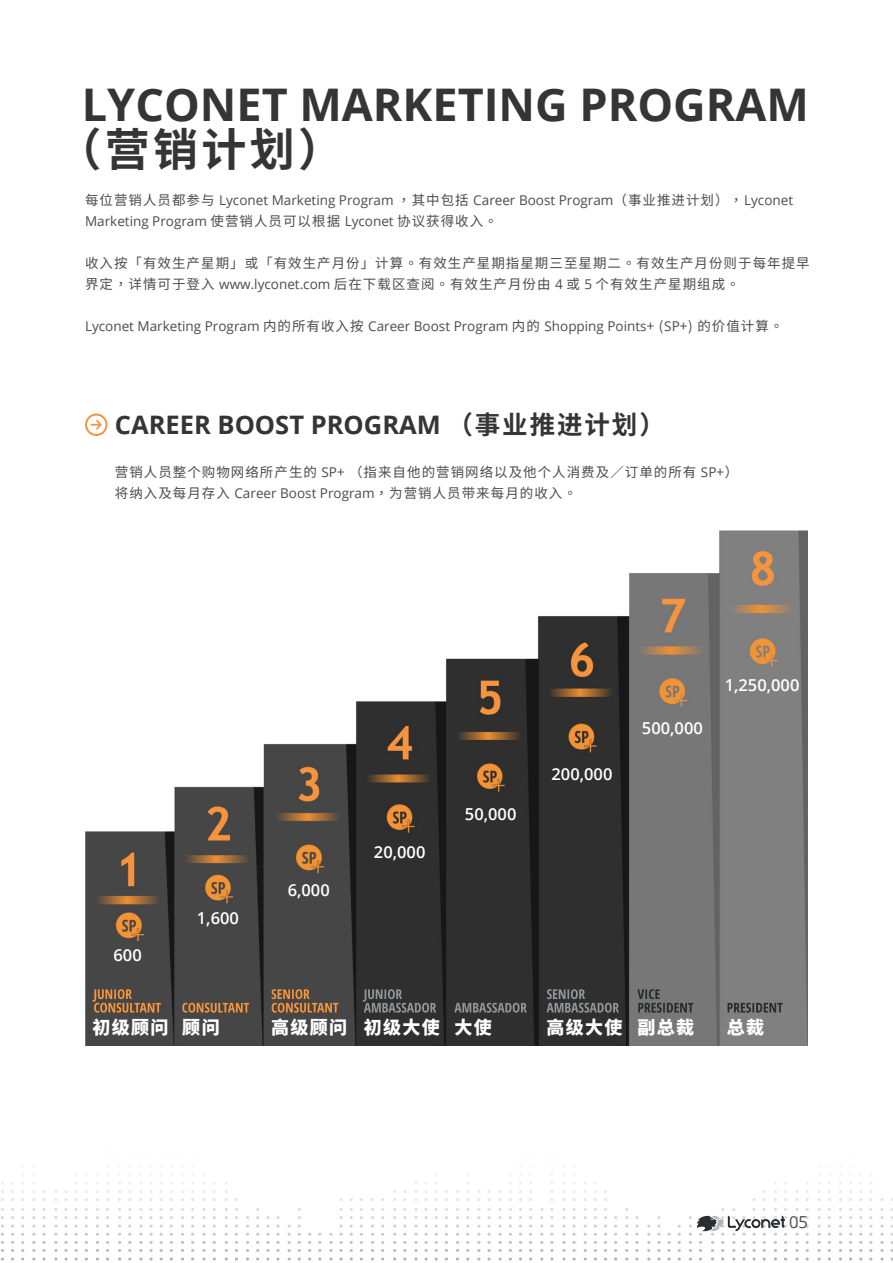
<style>
.page{position:relative;width:893px;height:1263px;background:#fff}
.page>*{position:absolute;margin:0;border:0;box-sizing:border-box;transform-origin:0 0}
.t1{font:700 45px "Open Sans";color:#363536}
.t2{font:700 45px "Noto Sans SC";color:#363536}
.t3{font:700 25.5px "Open Sans";color:#363536}
.t4{font:900 18px "Noto Sans SC";letter-spacing:.075em;color:#fff}
.t5{font:600 16.5px "Open Sans";color:#fff}
.t6{font:16.5px "Open Sans";color:#4b4c4d}
.t7{font:13.5px/21px "Noto Sans SC";letter-spacing:.075em;color:#4b4c4d}
.t8{font:13.5px/21px "Open Sans";color:#4b4c4d}
.s1{font-family:"Noto Sans SC"}
.s2{font-family:"Noto Sans HK"}
.s3{font-family:"Open Sans"}
</style>
<div class="page">
<svg style="left:308px;top:1249px;width:585px;height:11px"></svg>
<svg style="left:697px;top:1216px;width:88px;height:15px"></svg>
<div style="left:85px;top:413px;width:22px;height:23px;border:2px solid #f7943c;border-radius:50%"></div>
<svg style="left:91px;top:418px;width:12px;height:13px"></svg>
<img style="left:85px;top:531px;width:723px;height:514px">
<svg style="left:93px;top:989px;width:68px;height:24px"></svg>
<svg style="left:182px;top:1003px;width:67px;height:10px"></svg>
<svg style="left:272px;top:989px;width:66px;height:24px"></svg>
<svg style="left:363px;top:989px;width:73px;height:24px"></svg>
<svg style="left:454px;top:1003px;width:73px;height:10px"></svg>
<svg style="left:546px;top:989px;width:73px;height:24px"></svg>
<svg style="left:637px;top:989px;width:56px;height:24px"></svg>
<svg style="left:728px;top:1003px;width:55px;height:10px"></svg>
<p class="t1" style="left:82px;top:73px;width:729px">LYCONET MARKETING PROGRAM</p>
<p class="t2" style="left:56px;top:124px;width:288px">（营销计划）</p>
<p class="t8" style="left:85px;top:190px;width:710px"><span class="s1">每位营销人员都参与</span> Lyconet Marketing Program <span class="s2">，</span><span class="s1">其中包括</span> Career Boost Program<span class="s1">（事业推进计划）</span><span class="s2">，</span>Lyconet<br>Marketing Program <span class="s1">使营销人员可以根据</span> Lyconet <span class="s1">协议获得收入</span><span class="s2">。</span></p>
<p class="t7" style="left:85px;top:253px;width:726px">收入按「有效生产星期」或「有效生产月份」计算<span class="s2">。</span>有效生产星期指星期三至星期二<span class="s2">。</span>有效生产月份则于每年提早界定<span class="s2">，</span>详情可于登入 <span class="s3">www.lyconet.com</span> 后在下载区查阅<span class="s2">。</span>有效生产月份由 <span class="s3">4</span> 或 <span class="s3">5</span> 个有效生产星期组成<span class="s2">。</span></p>
<p class="t8" style="left:85px;top:316px;width:700px">Lyconet Marketing Program <span class="s1">内的所有收入按</span> Career Boost Program <span class="s1">内的</span> Shopping Points<span class="s1">+ (</span>SP<span class="s1">+) 的价值计算</span><span class="s2">。</span></p>
<p class="t3" style="left:115px;top:407px;width:551px">CAREER BOOST PROGRAM <span class="s1">（事业推进计划）</span></p>
<p class="t7" style="left:115px;top:461px;width:625px">营销人员整个购物网络所产生的 <span class="s3">SP</span>+ （指来自他的营销网络以及他个人消费及／订单的所有 <span class="s3">SP</span>+）将纳入及每月存入 <span class="s3">Career Boost Program</span><span class="s2">，</span>为营销人员带来每月的收入<span class="s2">。</span></p>
<p class="t5" style="left:114px;top:944px;width:30px">600</p>
<p class="t5" style="left:197px;top:907px;width:44px">1,600</p>
<p class="t5" style="left:288px;top:879px;width:44px">6,000</p>
<p class="t5" style="left:374px;top:840px;width:53px">20,000</p>
<p class="t5" style="left:465px;top:803px;width:53px">50,000</p>
<p class="t5" style="left:551px;top:762px;width:62px">200,000</p>
<p class="t5" style="left:642px;top:717px;width:62px">500,000</p>
<p class="t5" style="left:725px;top:673px;width:76px">1,250,000</p>
<p class="t4" style="left:92px;top:1017px;width:78px">初级顾问</p>
<p class="t4" style="left:182px;top:1017px;width:39px">顾问</p>
<p class="t4" style="left:271px;top:1017px;width:78px">高级顾问</p>
<p class="t4" style="left:364px;top:1017px;width:78px">初级大使</p>
<p class="t4" style="left:454px;top:1017px;width:39px">大使</p>
<p class="t4" style="left:546px;top:1017px;width:78px">高级大使</p>
<p class="t4" style="left:637px;top:1017px;width:58px">副总裁</p>
<p class="t4" style="left:727px;top:1017px;width:39px">总裁</p>
<p class="t6" style="left:789px;top:1210px;width:20px">05</p>
</div>
